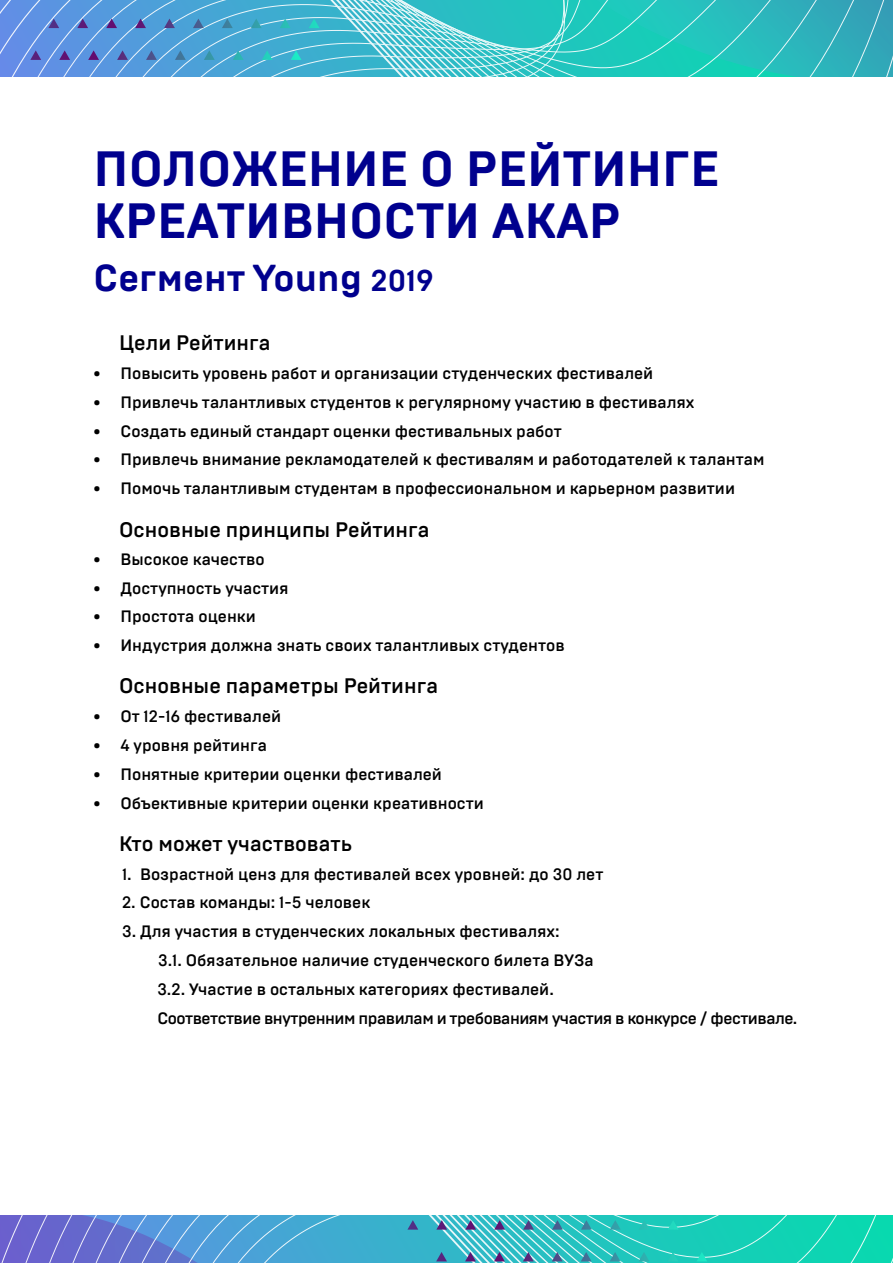
<style>
.page{position:relative;width:893px;height:1263px;background:#fff}
.page>*{position:absolute;margin:0;border:0;box-sizing:border-box;transform-origin:0 0}
.t1{font:700 49.5px/52.5px "Brutal Type";color:#00008e}
.t2{font:700 37.5px "Brutal Type";color:#00008e}
.t3{font:500 21px "Brutal Type";color:#000}
.t4{font:500 16.5px/28.8px "Brutal Type";color:#000}
.s1{font-size:30px}
</style>
<div class="page">
<svg style="left:0;top:1215px;width:893px;height:48px;background:#41afc7"></svg>
<svg style="left:2px;top:0;width:24px;height:77px;background:#6992e7"></svg>
<svg style="left:26px;top:0;width:23px;height:77px;background:#6695e5"></svg>
<svg style="left:49px;top:0;width:22px;height:77px"></svg>
<svg style="left:71px;top:0;width:22px;height:77px;background:#5f99e1"></svg>
<svg style="left:93px;top:0;width:21px;height:77px"></svg>
<svg style="left:114px;top:0;width:20px;height:77px"></svg>
<svg style="left:134px;top:0;width:20px;height:77px"></svg>
<svg style="left:154px;top:0;width:19px;height:77px"></svg>
<svg style="left:173px;top:0;width:19px;height:77px"></svg>
<svg style="left:192px;top:0;width:701px;height:77px;background:#43c0c8"></svg>
<svg style="left:309px;top:19px;width:10px;height:9px"></svg>
<svg style="left:280px;top:19px;width:11px;height:9px"></svg>
<svg style="left:251px;top:19px;width:11px;height:9px"></svg>
<svg style="left:222px;top:19px;width:11px;height:9px"></svg>
<svg style="left:193px;top:19px;width:11px;height:9px"></svg>
<svg style="left:164px;top:19px;width:11px;height:9px"></svg>
<svg style="left:135px;top:19px;width:11px;height:9px"></svg>
<svg style="left:106px;top:19px;width:11px;height:9px"></svg>
<svg style="left:77px;top:19px;width:11px;height:9px"></svg>
<svg style="left:48px;top:19px;width:11px;height:9px"></svg>
<svg style="left:291px;top:50px;width:10px;height:10px"></svg>
<svg style="left:262px;top:50px;width:11px;height:10px"></svg>
<svg style="left:233px;top:50px;width:11px;height:10px"></svg>
<svg style="left:204px;top:50px;width:11px;height:10px"></svg>
<svg style="left:175px;top:50px;width:11px;height:10px"></svg>
<svg style="left:146px;top:50px;width:11px;height:10px"></svg>
<svg style="left:117px;top:50px;width:11px;height:10px"></svg>
<svg style="left:88px;top:50px;width:11px;height:10px"></svg>
<svg style="left:59px;top:50px;width:11px;height:10px"></svg>
<svg style="left:30px;top:50px;width:11px;height:10px"></svg>
<h1 class="t1" style="left:94px;top:142px;width:628px">ПОЛОЖЕНИЕ О РЕЙТИНГЕ<br>КРЕАТИВНОСТИ АКАР</h1>
<h2 class="t2" style="left:94px;top:255px;width:342px">Сегмент Young <span class="s1">2019</span></h2>
<p class="t3" style="left:119px;top:330px;width:153px">Цели Рейтинга</p>
<p class="t4" style="left:94px;top:359px;width:561px">• Повысить уровень работ и организации студенческих фестивалей</p>
<p class="t4" style="left:94px;top:388px;width:602px">• Привлечь талантливых студентов к регулярному участию в фестивалях</p>
<p class="t4" style="left:94px;top:417px;width:470px">• Создать единый стандарт оценки фестивальных работ</p>
<p class="t4" style="left:94px;top:445px;width:672px">• Привлечь внимание рекламодателей к фестивалям и работодателей к талантам</p>
<p class="t4" style="left:94px;top:474px;width:643px">• Помочь талантливым студентам в профессиональном и карьерном развитии</p>
<p class="t3" style="left:119px;top:516px;width:312px">Основные принципы Рейтинга</p>
<p class="t4" style="left:94px;top:545px;width:173px">• Высокое качество</p>
<p class="t4" style="left:94px;top:574px;width:196px">• Доступность участия</p>
<p class="t4" style="left:94px;top:602px;width:164px">• Простота оценки</p>
<p class="t4" style="left:94px;top:631px;width:473px">• Индустрия должна знать своих талантливых студентов</p>
<p class="t3" style="left:119px;top:673px;width:321px">Основные параметры Рейтинга</p>
<p class="t4" style="left:94px;top:702px;width:189px">• От 12-16 фестивалей</p>
<p class="t4" style="left:94px;top:731px;width:175px">• 4 уровня рейтинга</p>
<p class="t4" style="left:94px;top:760px;width:350px">• Понятные критерии оценки фестивалей</p>
<p class="t4" style="left:94px;top:789px;width:392px">• Объективные критерии оценки креативности</p>
<p class="t3" style="left:119px;top:831px;width:234px">Кто может участвовать</p>
<p class="t4" style="left:122px;top:860px;width:483px">1. Возрастной ценз для фестивалей всех уровней: до 30 лет</p>
<p class="t4" style="left:122px;top:888px;width:250px">2. Состав команды: 1-5 человек</p>
<p class="t4" style="left:157px;top:917px;width:642px;text-indent:-35px">3. Для участия в студенческих локальных фестивалях:<br>3.1. Обязательное наличие студенческого билета ВУЗа<br>3.2. Участие в остальных категориях фестивалей.<br>Соответствие внутренним правилам и требованиям участия в конкурсе / фестивале.</p>
</div>
